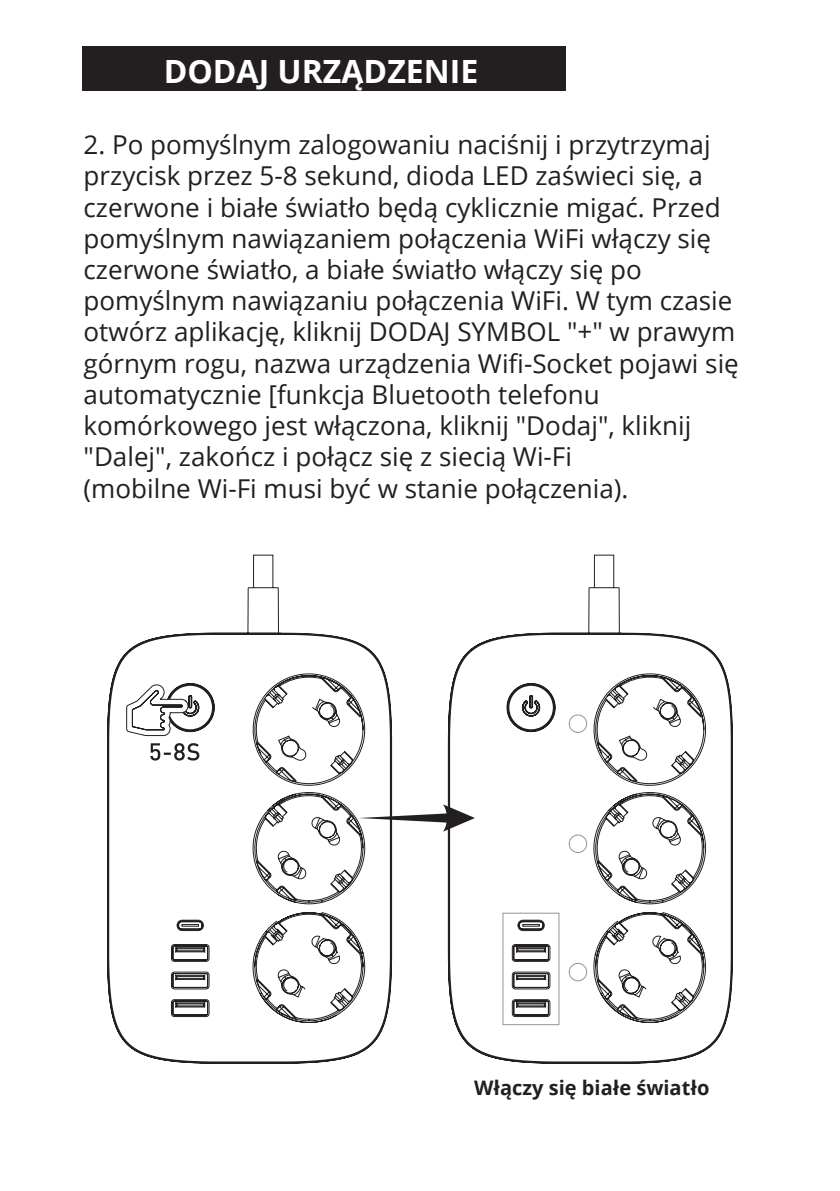
<style>
.page{position:relative;width:840px;height:1191px;background:#fff}
.page>*{position:absolute;margin:0;border:0;box-sizing:border-box;transform-origin:0 0}
.t1{font:700 32px "Open Sans";color:#fff}
.t2{font:26px/31.2px "Open Sans";color:#231f20}
.t3{font:700 20px "Open Sans";color:#231f20}
</style>
<div class="page">
<div style="left:82px;top:46px;width:483px;height:45px;background:#231f20"></div>
<svg style="left:107px;top:554px;width:285px;height:510px"></svg>
<svg style="left:126px;top:683px;width:62px;height:53px"></svg>
<svg style="left:150px;top:743px;width:49px;height:17px"></svg>
<svg style="left:358px;top:804px;width:89px;height:27px"></svg>
<svg style="left:447px;top:554px;width:285px;height:510px"></svg>
<p class="t1" style="left:163px;top:48px;width:316px">DODAJ URZĄDZENIE</p>
<p class="t2" style="left:83px;top:128px;width:656px">2. Po pomyślnym zalogowaniu naciśnij i przytrzymaj przycisk przez 5-8 sekund, dioda LED zaświeci się, a czerwone i białe światło będą cyklicznie migać. Przed pomyślnym nawiązaniem połączenia WiFi włączy się czerwone światło, a białe światło włączy się po pomyślnym nawiązaniu połączenia WiFi. W tym czasie otwórz aplikację, kliknij DODAJ SYMBOL "+" w prawym górnym rogu, nazwa urządzenia Wifi-Socket pojawi się automatycznie [funkcja Bluetooth telefonu komórkowego jest włączona, kliknij "Dodaj", kliknij "Dalej", zakończ i połącz się z siecią Wi-Fi<br>(mobilne Wi-Fi musi być w stanie połączenia).</p>
<p class="t3" style="left:474px;top:1074px;width:237px">Włączy się białe światło</p>
</div>
